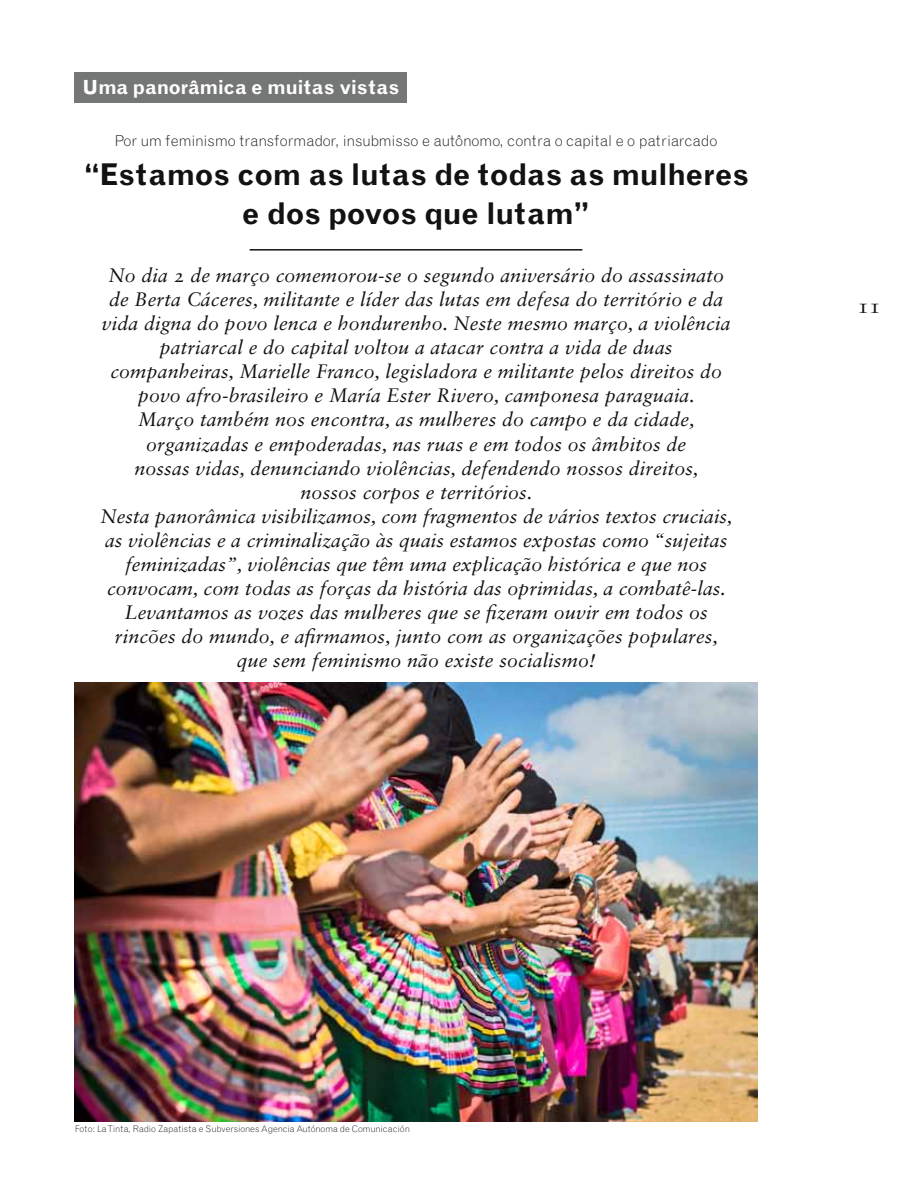
<style>
.page{position:relative;width:915px;height:1191px;background:#fff}
.page>*{position:absolute;margin:0;border:0;box-sizing:border-box;transform-origin:0 0}
.t1{font:700 30px/39px "Grotesque";letter-spacing:-.005em;color:#121212;text-align:center}
.t2{font:21px "Sabon Roman SC";color:#121212}
.t3{font:19.5px/24px "Sabon Italic Os F";letter-spacing:.01em;color:#121212;text-align:center}
.t4{font:700 19.5px "Grotesque";letter-spacing:-.005em;color:#fff}
.t5{font:300 15px "Grotesque";letter-spacing:-.005em;color:#121212}
.t6{font:300 9px "Grotesque";letter-spacing:-.005em;color:#121212}
</style>
<div class="page">
<div style="left:74px;top:72px;width:333px;height:30px;background:#757776"></div>
<hr style="left:249px;top:249px;width:333px;height:1px;background:#121212">
<img style="left:74px;top:682px;width:683px;height:439px">
<p class="t4" style="left:82px;top:75px;width:318px">Uma panorâmica e muitas vistas</p>
<p class="t5" style="left:115px;top:132px;width:604px">Por um feminismo transformador, insubmisso e autônomo, contra o capital e o patriarcado</p>
<h1 class="t1" style="left:83px;top:155px;width:666px">“Estamos com as lutas de todas as mulheres e dos povos que lutam”</h1>
<p class="t3" style="left:100px;top:263px;width:633px">No dia 2 de março comemorou-se o segundo aniversário do assassinato de Berta Cáceres, militante e líder das lutas em defesa do território e da vida digna do povo lenca e hondurenho. Neste mesmo março, a violência patriarcal e do capital voltou a atacar contra a vida de duas companheiras, Marielle Franco, legisladora e militante pelos direitos do povo afro-brasileiro e María Ester Rivero, camponesa paraguaia.<br>Março também nos encontra, as mulheres do campo e da cidade, organizadas e empoderadas, nas ruas e em todos os âmbitos de<br>nossas vidas, denunciando violências, defendendo nossos direitos,<br>nossos corpos e territórios.<br>Nesta panorâmica visibilizamos, com fragmentos de vários textos cruciais, as violências e a criminalização às quais estamos expostas como “sujeitas feminizadas”, violências que têm uma explicação histórica e que nos convocam, com todas as forças da história das oprimidas, a combatê-las.<br>Levantamos as vozes das mulheres que se fizeram ouvir em todos os rincões do mundo, e afirmamos, junto com as organizações populares, que sem feminismo não existe socialismo!</p>
<p class="t2" style="left:857px;top:293px;width:25px">11</p>
<p class="t6" style="left:75px;top:1123px;width:336px">Foto: La Tinta, Radio Zapatista e Subversiones Agencia Autónoma de Comunicación</p>
</div>
